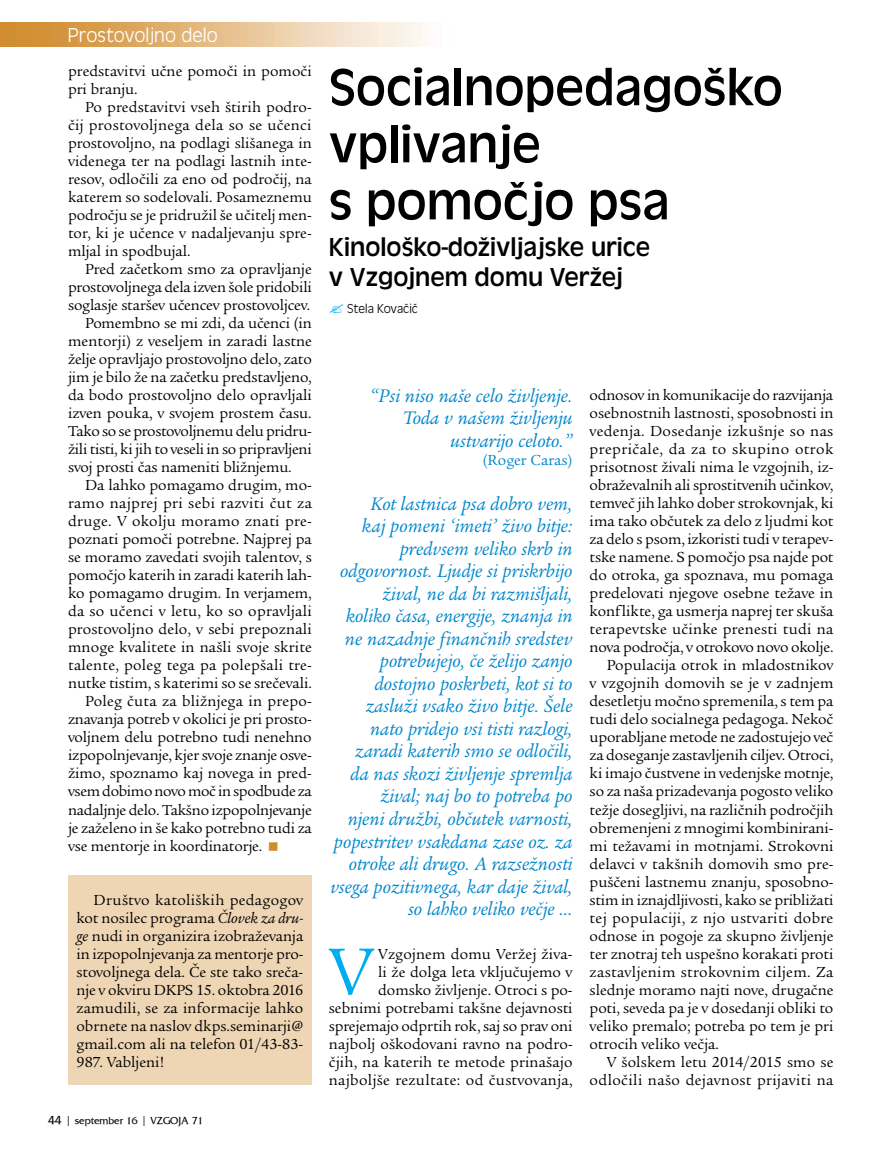
<style>
.page{position:relative;width:893px;height:1149px;background:#fff}
.page>*{position:absolute;margin:0;border:0;box-sizing:border-box;transform-origin:0 0}
.t1{font:68.85px "Legacy Ser Itc TEE";color:#00aeef}
.t2{font:54px/57px "Antique Oli TEE";color:#000}
.t3{font:27px/30px "Antique Oli TEE";color:#000}
.t4{font:21px "Antique Oli TEE Ligh";color:#fff}
.t5{font:italic 18.75px/22.5px "Legacy Ser Itc TEE";color:#0086cc;text-align:right}
.t6{font:15px/18px "Legacy Ser Itc TEE";color:#000;text-align:justify}
.t7{font:15px "Legacy Ser Itc TEE";letter-spacing:.025em;color:#000}
.t8{font:15px "Legacy Ser Itc TEE";letter-spacing:.02em;color:#000}
.t9{font:15px "Legacy Ser Itc TEE";letter-spacing:-.02em;color:#000}
.t10{font:15px "Legacy Ser Itc TEE";letter-spacing:-.025em;color:#000}
.t11{font:15px "Legacy Ser Itc TEE";letter-spacing:.03em;color:#000}
.t12{font:15px "Legacy Ser Itc TEE";color:#0086cc}
.t13{font:13.5px "Antique Oli TEE Ligh";letter-spacing:-.005em;color:#000}
.t14{font:10.5px "France VZG";color:#000}
.s1{font-style:italic}
.s2{font-size:12px}
.s3{font-family:"Legacy Ser Itc TEE";font-size:12px}
</style>
<div class="page">
<img style="left:0;top:23px;width:421px;height:23px">
<div style="left:68px;top:875px;width:244px;height:209px;background:#eed5b4"></div>
<h3 class="t4" style="left:68px;top:24px;width:151px">Prostovoljno delo</h3>
<p class="t6" style="left:68px;top:62px;width:245px">predstavitvi učne pomoči in pomoči pri branju.</p>
<p class="t6" style="left:68px;top:98px;width:245px;text-indent:17px">Po predstavitvi vseh štirih podro&shy;čij prostovoljnega dela so se učenci prostovoljno, na podlagi slišanega in videnega ter na podlagi lastnih inte&shy;resov, odločili za eno od področij, na katerem so sodelovali. Posameznemu področju se je pridružil še učitelj men&shy;tor, ki je učence v nadaljevanju spre&shy;mljal in spodbujal.</p>
<p class="t6" style="left:85px;top:260px;width:228px">Pred začetkom smo za opravljanje</p>
<p class="t6" style="left:68px;top:278px;width:245px">prostovoljnega dela izven šole pridobili</p>
<p class="t6" style="left:68px;top:296px;width:244px">soglasje staršev učencev prostovoljcev.</p>
<p class="t6" style="left:85px;top:314px;width:228px">Pomembno se mi zdi, da učenci (in</p>
<p class="t6" style="left:68px;top:332px;width:245px">mentorji) z veseljem in zaradi lastne</p>
<p class="t6" style="left:68px;top:350px;width:245px">želje opravljajo prostovoljno delo, zato</p>
<p class="t6" style="left:68px;top:368px;width:245px">jim je bilo že na začetku predstavljeno,</p>
<p class="t6" style="left:68px;top:386px;width:245px">da bodo prostovoljno delo opravljali</p>
<p class="t6" style="left:68px;top:404px;width:245px">izven pouka, v svojem prostem času.</p>
<p class="t9" style="left:68px;top:422px;width:245px">Tako so se prostovoljnemu delu pridru-</p>
<p class="t6" style="left:68px;top:440px;width:245px">žili tisti, ki jih to veseli in so pripravljeni</p>
<p class="t6" style="left:68px;top:458px;width:225px">svoj prosti čas nameniti bližnjemu.</p>
<p class="t6" style="left:85px;top:476px;width:228px">Da lahko pomagamo drugim, mo-</p>
<p class="t7" style="left:68px;top:494px;width:245px">ramo najprej pri sebi razviti čut za</p>
<p class="t8" style="left:68px;top:512px;width:245px">druge. V okolju moramo znati pre-</p>
<p class="t6" style="left:68px;top:530px;width:245px">poznati pomoči potrebne. Najprej pa</p>
<p class="t6" style="left:68px;top:548px;width:245px">se moramo zavedati svojih talentov, s</p>
<p class="t6" style="left:68px;top:566px;width:245px">pomočjo katerih in zaradi katerih lah-</p>
<p class="t6" style="left:68px;top:584px;width:245px">ko pomagamo drugim. In verjamem,</p>
<p class="t6" style="left:68px;top:602px;width:245px">da so učenci v letu, ko so opravljali</p>
<p class="t6" style="left:68px;top:620px;width:245px">prostovoljno delo, v sebi prepoznali</p>
<p class="t6" style="left:68px;top:638px;width:245px">mnoge kvalitete in našli svoje skrite</p>
<p class="t8" style="left:68px;top:656px;width:245px">talente, poleg tega pa polepšali tre-</p>
<p class="t6" style="left:68px;top:674px;width:245px">nutke tistim, s katerimi so se srečevali.</p>
<p class="t6" style="left:85px;top:692px;width:228px">Poleg čuta za bližnjega in prepo-</p>
<p class="t6" style="left:68px;top:710px;width:245px">znavanja potreb v okolici je pri prosto-</p>
<p class="t6" style="left:68px;top:728px;width:245px">voljnem delu potrebno tudi nenehno</p>
<p class="t6" style="left:68px;top:746px;width:245px">izpopolnjevanje, kjer svoje znanje osve-</p>
<p class="t6" style="left:68px;top:764px;width:245px">žimo, spoznamo kaj novega in pred-</p>
<p class="t10" style="left:68px;top:782px;width:245px">vsem dobimo novo moč in spodbude za</p>
<p class="t6" style="left:68px;top:800px;width:245px">nadaljnje delo. Takšno izpopolnjevanje</p>
<p class="t6" style="left:68px;top:818px;width:245px">je zaželeno in še kako potrebno tudi za</p>
<p class="t6" style="left:68px;top:836px;width:196px">vse mentorje in koordinatorje.</p>
<p class="t6" style="left:77px;top:890px;width:228px;text-indent:17px">Društvo katoliških pedagogov kot nosilec programa <span class="s1">Človek za dru&shy;ge</span> nudi in organizira izobraževanja in izpopolnjevanja za mentorje pro&shy;stovoljnega dela. Če ste tako sreča&shy;nje v okviru DKPS 15. oktobra 2016 zamudili, se za informacije lahko obrnete na naslov dkps.seminarji@ gmail.com ali na telefon 01/43-83- 987. Vabljeni!</p>
<p class="t14" style="left:48px;top:1114px;width:157px"><span class="s2">44</span> <span class="s3">|</span> september 16 <span class="s3">|</span> VZGOJA 71</p>
<h2 class="t2" style="left:329px;top:60px;width:455px">Socialnopedagoško vplivanje<br>s pomočjo psa</h2>
<h3 class="t3" style="left:329px;top:232px;width:323px">Kinološko-doživljajske urice v Vzgojnem domu Veržej</h3>
<p class="t13" style="left:347px;top:301px;width:72px">Stela Kovačič</p>
<p class="t5" style="left:370px;top:384px;width:204px">“Psi niso naše celo življenje.<br>Toda v našem življenju ustvarijo celoto.”</p>
<p class="t12" style="left:483px;top:450px;width:91px">(Roger Caras)</p>
<p class="t5" style="left:330px;top:492px;width:244px">Kot lastnica psa dobro vem,<br>kaj pomeni ‘imeti’ živo bitje: predvsem veliko skrb in odgovornost. Ljudje si priskrbijo žival, ne da bi razmišljali,<br>koliko časa, energije, znanja in ne nazadnje finančnih sredstev potrebujejo, če želijo zanjo dostojno poskrbeti, kot si to zasluži vsako živo bitje. Šele nato pridejo vsi tisti razlogi, zaradi katerih smo se odločili,<br>da nas skozi življenje spremlja žival; naj bo to potreba po<br>njeni družbi, občutek varnosti, popestritev vsakdana zase oz. za otroke ali drugo. A razsežnosti vsega pozitivnega, kar daje žival, so lahko veliko večje …</p>
<h1 class="t1" style="left:329px;top:929px;width:46px">V</h1>
<p class="t6" style="left:329px;top:944px;width:245px;text-align:right">Vzgojnem domu Veržej živa-<br>li že dolga leta vključujemo v domsko življenje. Otroci s po&shy;sebnimi potrebami takšne dejavnosti sprejemajo odprtih rok, saj so prav oni najbolj oškodovani ravno na podro&shy;čjih, na katerih te metode prinašajo najboljše rezultate: od čustvovanja,</p>
<p class="t6" style="left:590px;top:386px;width:245px">odnosov in komunikacije do razvijanja</p>
<p class="t6" style="left:590px;top:404px;width:245px">osebnostnih lastnosti, sposobnosti in</p>
<p class="t7" style="left:590px;top:422px;width:245px">vedenja. Dosedanje izkušnje so nas</p>
<p class="t11" style="left:590px;top:440px;width:245px">prepričale, da za to skupino otrok</p>
<p class="t6" style="left:590px;top:458px;width:245px">prisotnost živali nima le vzgojnih, iz-</p>
<p class="t6" style="left:590px;top:476px;width:245px">obraževalnih ali sprostitvenih učinkov,</p>
<p class="t6" style="left:590px;top:494px;width:245px">temveč jih lahko dober strokovnjak, ki</p>
<p class="t6" style="left:590px;top:512px;width:245px">ima tako občutek za delo z ljudmi kot</p>
<p class="t6" style="left:590px;top:530px;width:245px">za delo s psom, izkoristi tudi v terapev-</p>
<p class="t6" style="left:590px;top:548px;width:245px">tske namene. S pomočjo psa najde pot</p>
<p class="t6" style="left:590px;top:566px;width:245px">do otroka, ga spoznava, mu pomaga</p>
<p class="t6" style="left:590px;top:584px;width:245px">predelovati njegove osebne težave in</p>
<p class="t6" style="left:590px;top:602px;width:245px">konflikte, ga usmerja naprej ter skuša</p>
<p class="t8" style="left:590px;top:620px;width:245px">terapevtske učinke prenesti tudi na</p>
<p class="t6" style="left:590px;top:638px;width:245px">nova področja, v otrokovo novo okolje.</p>
<p class="t6" style="left:607px;top:656px;width:228px">Populacija otrok in mladostnikov</p>
<p class="t6" style="left:590px;top:674px;width:245px">v vzgojnih domovih se je v zadnjem</p>
<p class="t6" style="left:590px;top:692px;width:245px">desetletju močno spremenila, s tem pa</p>
<p class="t6" style="left:590px;top:710px;width:245px">tudi delo socialnega pedagoga. Nekoč</p>
<p class="t6" style="left:590px;top:728px;width:245px">uporabljane metode ne zadostujejo več</p>
<p class="t6" style="left:590px;top:746px;width:245px">za doseganje zastavljenih ciljev. Otroci,</p>
<p class="t6" style="left:590px;top:764px;width:245px">ki imajo čustvene in vedenjske motnje,</p>
<p class="t6" style="left:590px;top:782px;width:245px">so za naša prizadevanja pogosto veliko</p>
<p class="t6" style="left:590px;top:800px;width:245px">težje dosegljivi, na različnih področjih</p>
<p class="t6" style="left:590px;top:818px;width:245px">obremenjeni z mnogimi kombinirani-</p>
<p class="t6" style="left:590px;top:836px;width:245px">mi težavami in motnjami. Strokovni</p>
<p class="t6" style="left:590px;top:854px;width:245px">delavci v takšnih domovih smo pre-</p>
<p class="t6" style="left:590px;top:872px;width:245px">puščeni lastnemu znanju, sposobno-</p>
<p class="t6" style="left:590px;top:890px;width:245px">stim in iznajdljivosti, kako se približati</p>
<p class="t7" style="left:590px;top:908px;width:245px">tej populaciji, z njo ustvariti dobre</p>
<p class="t6" style="left:590px;top:926px;width:245px">odnose in pogoje za skupno življenje</p>
<p class="t6" style="left:590px;top:944px;width:245px">ter znotraj teh uspešno korakati proti</p>
<p class="t7" style="left:590px;top:962px;width:245px">zastavljenim strokovnim ciljem. Za</p>
<p class="t6" style="left:590px;top:980px;width:245px">slednje moramo najti nove, drugačne</p>
<p class="t6" style="left:590px;top:998px;width:245px">poti, seveda pa je v dosedanji obliki to</p>
<p class="t6" style="left:590px;top:1016px;width:245px">veliko premalo; potreba po tem je pri</p>
<p class="t6" style="left:590px;top:1034px;width:131px">otrocih veliko večja.</p>
<p class="t6" style="left:607px;top:1052px;width:228px">V šolskem letu 2014/2015 smo se</p>
<p class="t7" style="left:590px;top:1070px;width:245px">odločili našo dejavnost prijaviti na</p>
</div>
